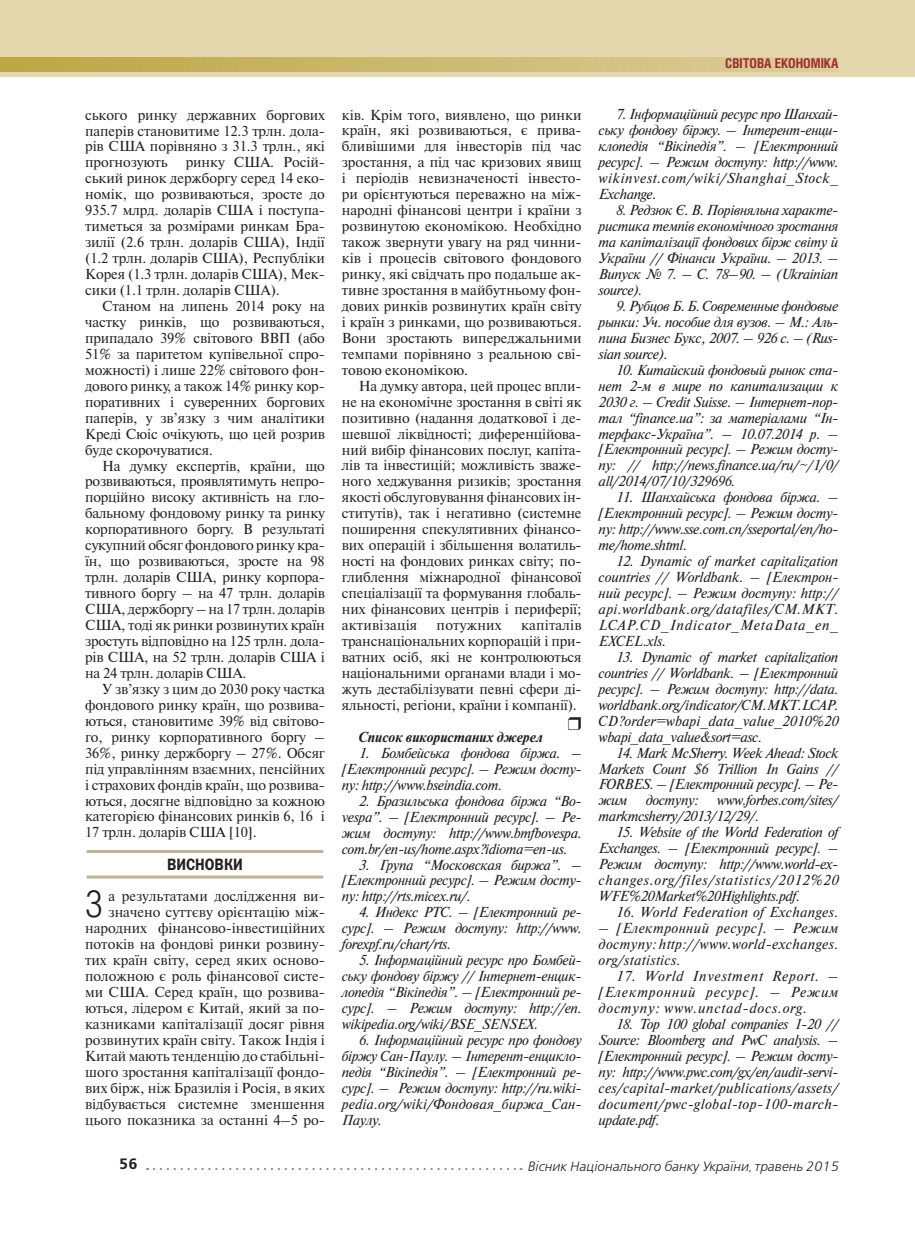
<style>
.page{position:relative;width:915px;height:1234px;background:#fff}
.page>*{position:absolute;margin:0;border:0;box-sizing:border-box;transform-origin:0 0}
.t1{font:300 36.6px "Helios Cond";color:#231f20}
.t2{font:16.5px "Franklin Gothic Demi C";color:#231f20;scale:.85 1}
.t3{font:15px "Free Set Demi Bold C";color:#231f20}
.t4{font:14.4px/15.9px "Newton C";color:#231f20;text-align:justify}
.t5{font:italic 14.4px/15.9px "Newton C";letter-spacing:-.025em;color:#231f20;text-align:justify}
.t6{font:italic 14.4px "Newton C";letter-spacing:.025em;color:#231f20}
.t7{font:italic 700 14.4px "Newton C";color:#231f20}
.t8{font:italic 13.5px "Free Set Light C";color:#231f20}
.t9{font:700 13.5px "Helios Cond";color:#9e2d32}
.s1{font-size:10.5px}
</style>
<div class="page">
<div style="left:0;top:0;width:914px;height:77px;background:#e5d8ae"></div>
<svg style="left:0;top:57px;width:838px;height:14px;background:#cbb96f"></svg>
<svg style="left:154px;top:1168px;width:367px;height:1px"></svg>
<hr style="left:87px;top:849px;width:236px;height:3px;background:#bdb497">
<hr style="left:87px;top:875px;width:236px;height:3px;background:#bdb497">
<p class="t9" style="left:725px;top:58px;width:115px">СВІТОВА ЕКОНОМІКА</p>
<p class="t4" style="left:85px;top:108px;width:241px">ського ринку державних боргових паперів становитиме 12.3 трлн. дола&shy;рів США порівняно з 31.3 трлн., які прогнозують ринку США. Росій&shy;ський ринок держборгу серед 14 еко&shy;номік, що розвиваються, зросте до 935.7 млрд. доларів США і поступа&shy;тиметься за розмірами ринкам Бра&shy;зилії (2.6 трлн. доларів США), Індії (1.2 трлн. доларів США), Республіки Корея (1.3 трлн. доларів США), Мек&shy;сики (1.1 трлн. доларів США).</p>
<p class="t4" style="left:85px;top:299px;width:241px;text-indent:17px">Станом на липень 2014 року на частку ринків, що розвиваються, припадало 39% світового ВВП (або 51% за паритетом купівельної спро&shy;можності) і лише 22% світового фон&shy;дового ринку, а також 14% ринку кор&shy;поративних і суверенних боргових паперів, у зв’язку з чим аналітики Креді Сюіс очікують, що цей розрив буде скорочуватися.</p>
<p class="t4" style="left:85px;top:458px;width:241px;text-indent:17px">На думку експертів, країни, що розвиваються, проявлятимуть непро&shy;порційно високу активність на гло&shy;бальному фондовому ринку та ринку корпоративного боргу. В результаті сукупний обсяг фондового ринку кра&shy;їн, що розвиваються, зросте на 98 трлн. доларів США, ринку корпора&shy;тивного боргу – на 47 трлн. доларів США, держборгу – на 17 трлн. доларів США, тоді як ринки розвинутих країн зростуть відповідно на 125 трлн. дола&shy;рів США, на 52 трлн. доларів США і на 24 трлн. доларів США.</p>
<p class="t4" style="left:85px;top:682px;width:241px;text-indent:17px">У зв’язку з цим до 2030 року частка фондового ринку країн, що розвива&shy;ються, становитиме 39% від світово&shy;го, ринку корпоративного боргу – 36%, ринку держборгу – 27%. Обсяг під управлінням взаємних, пенсійних і страхових фондів країн, що розвива&shy;ються, досягне відповідно за кожною категорією фінансових ринків 6, 16 і 17 трлн. доларів США [10].</p>
<p class="t2" style="left:167px;top:857px;width:91px">ВИСНОВКИ</p>
<h1 class="t1" style="left:85px;top:890px;width:20px">З</h1>
<p class="t4" style="left:85px;top:889px;width:241px;text-align:right">а результатами дослідження ви&shy;значено суттєву орієнтацію між&shy;народних фінансово-інвестиційних потоків на фондові ринки розвину&shy;тих країн світу, серед яких осново&shy;положною є роль фінансової систе&shy;ми США. Серед країн, що розвива&shy;ються, лідером є Китай, який за по&shy;казниками капіталізації досяг рівня розвинутих країн світу. Також Індія і Китай мають тенденцію до стабільні&shy;шого зростання капіталізації фондо&shy;вих бірж, ніж Бразилія і Росія, в яких відбувається системне зменшення цього показника за останні 4–5 ро-</p>
<p class="t4" style="left:342px;top:108px;width:241px">ків. Крім того, виявлено, що ринки країн, які розвиваються, є прива&shy;бливішими для інвесторів під час зростання, а під час кризових явищ і періодів невизначеності інвесто&shy;ри орієнтуються переважно на між&shy;народні фінансові центри і країни з розвинутою економікою. Необхідно також звернути увагу на ряд чинни&shy;ків і процесів світового фондового ринку, які свідчать про подальше ак&shy;тивне зростання в майбутньому фон&shy;дових ринків розвинутих країн світу і країн з ринками, що розвиваються.<br>Вони зростають випереджальними темпами порівняно з реальною сві&shy;товою економікою.</p>
<p class="t4" style="left:342px;top:379px;width:241px;text-indent:17px">На думку автора, цей процес впли&shy;не на економічне зростання в світі як позитивно (надання додаткової і де&shy;шевшої ліквідності; диференційова&shy;ний вибір фінансових послуг, капіта&shy;лів та інвестицій; можливість зваже&shy;ного хеджування ризиків; зростання якості обслуговування фінансових ін&shy;ститутів), так і негативно (системне поширення спекулятивних фінансо&shy;вих операцій і збільшення волатиль&shy;ності на фондових ринках світу; по&shy;глиблення міжнародної фінансової спеціалізації та формування глобаль&shy;них фінансових центрів і периферії; активізація</p>
<p class="t4" style="left:342px;top:618px;width:241px;text-indent:179px">капіталів транснаціональних корпорацій і при&shy;ватних осіб, які не контролюються національними органами влади і мо&shy;жуть дестабілізувати певні сфери ді&shy;яльності, регіони, країни і компанії).</p>
<p class="t7" style="left:359px;top:731px;width:185px">Список використаних джерел</p>
<p class="t5" style="left:342px;top:746px;width:241px;text-indent:17px">1. Бомбейська фондова біржа. – [Електронний ресурс]. – Режим досту&shy;пу: http://www.bseindia.com.</p>
<p class="t5" style="left:342px;top:794px;width:241px;text-indent:17px">2. Бразильська фондова біржа “Bo&shy;vespa”. – [Електронний ресурс]. – Ре&shy;жим доступу: http://www.bmfbovespa. com.br/en-us/home.aspx?idioma=en-us.</p>
<p class="t5" style="left:342px;top:857px;width:241px;text-indent:17px">3. Група “Московская биржа”. – [Електронний ресурс]. – Режим досту&shy;пу: http://rts.micex.ru/.</p>
<p class="t5" style="left:342px;top:905px;width:241px;text-indent:17px">4. Индекс РТС. – [Електронний ре&shy;сурс]. – Режим доступу: http://www. forexpf.ru/chart/rts.</p>
<p class="t5" style="left:342px;top:953px;width:241px;text-indent:17px">5. Інформаційний ресурс про Бомбей&shy;ську фондову біржу // Інтернет-ен цик&shy;лопедія “Вікіпедія”. – [Електронний ре&shy;сурс]. – Режим доступу: http://en. wikipedia.org/wiki/BSE_SENSEX.</p>
<p class="t5" style="left:342px;top:1033px;width:241px;text-indent:17px">6. Інформаційний ресурс про фондову біржу Сан-Паулу. – Інтерент-енцикло&shy;педія “Вікіпедія”. – [Електронний ре&shy;сурс]. – Режим доступу: http://ru.wiki&shy;pedia.org/wiki/Фондовая_биржа_Сан-Паулу.</p>
<p class="t4" style="left:436px;top:618px;width:67px">потужних</p>
<p class="t5" style="left:598px;top:108px;width:241px;text-indent:17px">7. Інформаційний ресурс про Шанхай&shy;ську фондову біржу. – Інтерент-енци&shy;кло педія “Вікіпедія”. – [Електронний ресурс]. – Режим доступу: http://www. wikinvest.com/wiki/Shanghai_Stock_ Exchange.</p>
<p class="t5" style="left:598px;top:204px;width:241px;text-indent:17px">8. Редзюк Є. В. Порівняльна характе&shy;ристика темпів економічного зростання та капіталізації фондових бірж світу й України // Фінанси України. – 2013. – Випуск № 7. – C. 78–90. – (Ukrainian source).</p>
<p class="t5" style="left:598px;top:299px;width:241px;text-indent:17px">9. Рубцов Б. Б. Современные фондовые рынки: Уч. пособие для вузов. – М.: Аль&shy;пина Бизнес Букс, 2007. – 926 с. – (Rus&shy;sian source).</p>
<p class="t5" style="left:598px;top:363px;width:241px;text-indent:17px">10. Китайский фондовый рынок ста&shy;нет 2-м в мире по капитализации к 2030 г. – Credit Suisse. – Інтернет-пор&shy;тал “finance.ua”: за матеріалами “Ін&shy;тер факс-Україна”. – 10.07.2014 р. – [Електронний ресурс]. – Режим досту&shy;пу: // http://news.finance.ua/ru/~/1/0/ all/2014/07/10/329696.</p>
<p class="t5" style="left:598px;top:491px;width:241px;text-indent:17px">11. Шанхайська фондова біржа. – [Електронний ресурс]. – Режим досту&shy;пу: http://www.sse.com.cn/sseportal/en/ho&shy;me/home.shtml.</p>
<p class="t5" style="left:598px;top:554px;width:241px;text-indent:17px">12. Dynamic of market capitalization coun tries // Worldbank. – [Електрон&shy;ний ресурс]. – Режим доступу: http:// api.worldbank.org/datafiles/CM.MKT.<br>LCAP.CD_Indicator_MetaData_en_ EXCEL.xls.</p>
<p class="t5" style="left:598px;top:650px;width:241px;text-indent:17px">13. Dynamic of market capitalization countries // Worldbank. – [Електронний ресурс]. – Режим доступу: http://data. worldbank.org/indicator/CM.MKT.LCAP.<br>CD?order=wbapi_data_value_2010%20 wbapi_data_value&amp;sort=asc.</p>
<p class="t5" style="left:598px;top:746px;width:241px;text-indent:17px">14. Mark McSherry. Week Ahead: Stock Markets Count $6 Trillion In Gains // FORBES. – [Електронний ресурс]. – Ре&shy;жим</p>
<p class="t5" style="left:598px;top:793px;width:241px;text-indent:118px">www.forbes.com/sites/ mark mcsherry/2013/12/29/.</p>
<p class="t5" style="left:598px;top:825px;width:241px;text-indent:17px">15. Website of the World Federation of Exchanges. – [Електронний ресурс]. – Режим доступу: http://www.world-ex&shy;chan ges.org/files/statistics/2012%20<br>WFE%20Market%20Highlights.pdf.</p>
<p class="t6" style="left:615px;top:906px;width:224px">16. World Federation of Exchanges.</p>
<p class="t5" style="left:598px;top:921px;width:241px">– [Електронний ресурс]. – Режим доступу: http://www.world-exchanges. org/statistics.</p>
<p class="t5" style="left:598px;top:969px;width:241px;text-indent:17px">17. World Investment Report. – [Електронний ресурс]. – Режим доступу: www.unctad-docs.org.</p>
<p class="t5" style="left:598px;top:1017px;width:241px;text-indent:17px">18. Top 100 global companies 1-20 // Source: Bloomberg and PwC analysis. – [Електронний ресурс]. – Режим досту&shy;пу: http://www.pwc.com/gx/en/audit-servi&shy;ces/ca pital-market/publications/assets/ document/pwc-global-top-100-march&shy;update.pdf.</p>
<p class="t5" style="left:645px;top:793px;width:54px">доступу:</p>
<p class="t3" style="left:119px;top:1157px;width:20px">56</p>
<p class="t8" style="left:527px;top:1160px;width:313px">Вісник Національного банку України<span class="s1">,</span> травень 2015</p>
</div>
